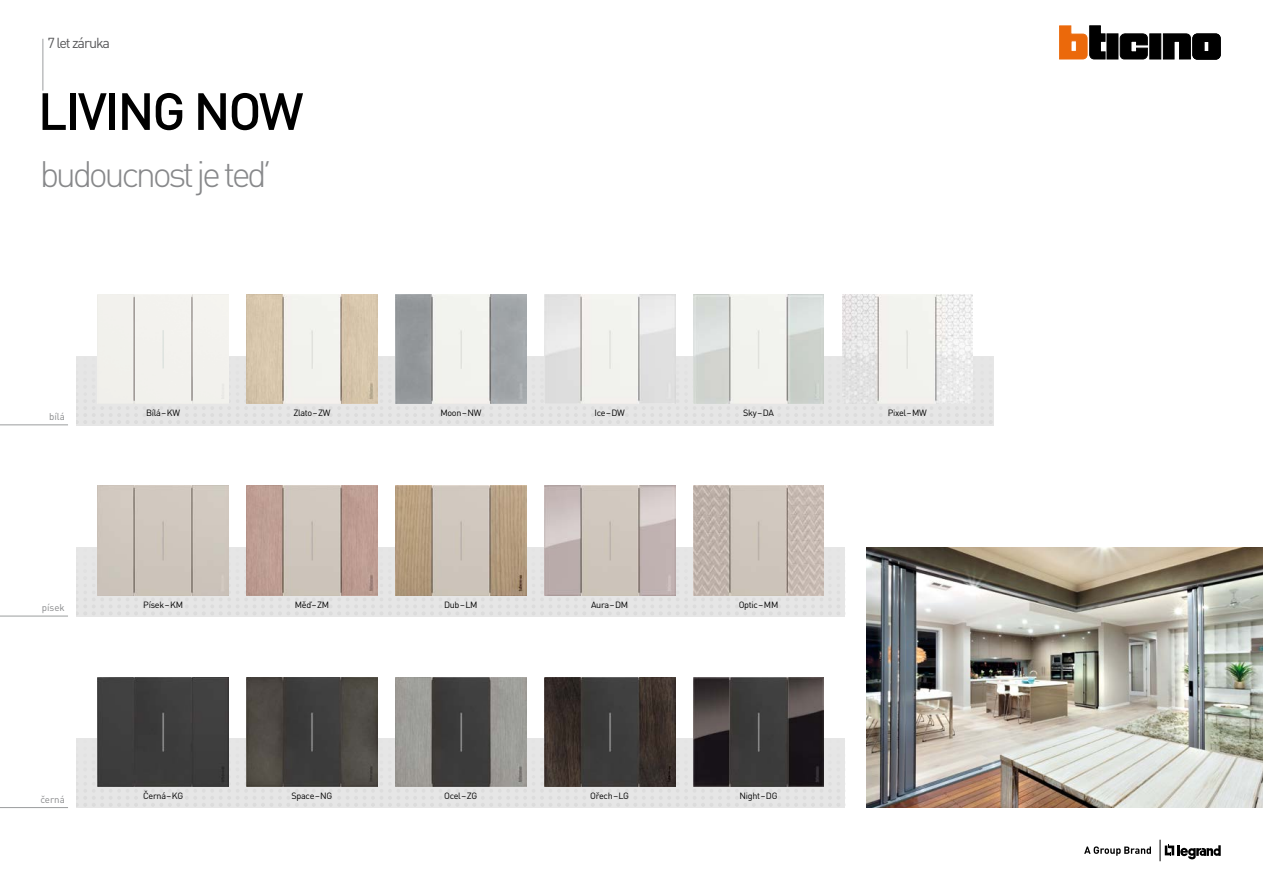
<style>
.page{position:relative;width:1263px;height:893px;background:#fff}
.page>*{position:absolute;margin:0;border:0;box-sizing:border-box;transform-origin:0 0}
.t1{font:500 51.45px "DIN Pro";letter-spacing:-.045em;color:#000}
.t2{font:300 36.3px "DIN Pro";letter-spacing:-.095em;color:#87888a}
.t3{font:14.4px "DIN Pro";letter-spacing:-.075em;color:#58585a}
.t4{font:9.75px "DIN Pro";color:#87888a}
.t5{font:9px "DIN Pro";letter-spacing:-.03em;color:#000}
</style>
<div class="page">
<div style="left:1107px;top:34px;width:11px;height:25px;background:#000"></div>
<div style="left:1150px;top:34px;width:11px;height:25px;background:#000;border:1px solid #000"></div>
<svg style="left:1163px;top:34px;width:57px;height:25px"></svg>
<svg style="left:1059px;top:26px;width:46px;height:33px"></svg>
<svg style="left:1120px;top:34px;width:27px;height:25px"></svg>
<svg style="left:1160px;top:840px;width:61px;height:21px"></svg>
<svg style="left:1084px;top:846px;width:67px;height:10px"></svg>
<div style="left:77px;top:356px;width:917px;height:69px;background:#e6e6e6"></div>
<div style="left:77px;top:547px;width:768px;height:70px;background:#e6e6e6"></div>
<div style="left:77px;top:739px;width:768px;height:69px;background:#e6e6e6"></div>
<img style="left:866px;top:547px;width:397px;height:261px">
<hr style="left:0;top:424px;width:68px;height:1px;background:#9c9e9f">
<hr style="left:0;top:616px;width:68px;height:1px;background:#9c9e9f">
<hr style="left:0;top:807px;width:68px;height:1px;background:#9c9e9f">
<hr style="left:43px;top:39px;width:1px;height:52px;background:#9c9e9f">
<div style="left:98px;top:294px;width:131px;height:110px;background:#f2f1ed"></div>
<img style="left:247px;top:294px;width:130px;height:110px">
<img style="left:395px;top:294px;width:131px;height:110px">
<img style="left:544px;top:294px;width:131px;height:110px">
<img style="left:693px;top:294px;width:131px;height:110px">
<img style="left:842px;top:294px;width:131px;height:110px">
<div style="left:98px;top:486px;width:131px;height:109px;background:#cfc6bd"></div>
<img style="left:247px;top:486px;width:130px;height:109px">
<img style="left:395px;top:486px;width:131px;height:109px">
<img style="left:544px;top:486px;width:131px;height:109px">
<img style="left:693px;top:486px;width:131px;height:109px">
<div style="left:98px;top:677px;width:131px;height:110px;background:#3d3d3d"></div>
<img style="left:247px;top:677px;width:130px;height:110px">
<img style="left:395px;top:677px;width:131px;height:110px">
<img style="left:544px;top:677px;width:131px;height:110px">
<img style="left:693px;top:677px;width:131px;height:110px">
<h3 class="t3" style="left:48px;top:33px;width:64px">7 let záruka</h3>
<h1 class="t1" style="left:38px;top:76px;width:267px">LIVING NOW</h1>
<h2 class="t2" style="left:40px;top:149px;width:229px">budoucnost je teď</h2>
<p class="t4" style="left:49px;top:410px;width:17px">bílá</p>
<p class="t5" style="left:146px;top:407px;width:36px">Bílá–KW</p>
<p class="t5" style="left:293px;top:407px;width:39px">Zlato–ZW</p>
<p class="t5" style="left:440px;top:407px;width:43px">Moon–NW</p>
<p class="t5" style="left:594px;top:407px;width:32px">Ice–DW</p>
<p class="t5" style="left:743px;top:407px;width:32px">Sky–DA</p>
<p class="t5" style="left:888px;top:407px;width:41px">Pixel–MW</p>
<p class="t4" style="left:42px;top:601px;width:25px">písek</p>
<p class="t5" style="left:143px;top:598px;width:41px">Písek–KM</p>
<p class="t5" style="left:295px;top:598px;width:36px">Měď–ZM</p>
<p class="t5" style="left:444px;top:598px;width:35px">Dub–LM</p>
<p class="t5" style="left:591px;top:598px;width:39px">Aura–DM</p>
<p class="t5" style="left:739px;top:598px;width:41px">Optic–MM</p>
<p class="t4" style="left:40px;top:792px;width:26px">černá</p>
<p class="t5" style="left:143px;top:789px;width:42px">Černá–KG</p>
<p class="t5" style="left:292px;top:789px;width:42px">Space–NG</p>
<p class="t5" style="left:444px;top:789px;width:35px">Ocel–ZG</p>
<p class="t5" style="left:590px;top:789px;width:40px">Ořech–LG</p>
<p class="t5" style="left:739px;top:789px;width:40px">Night–DG</p>
</div>
